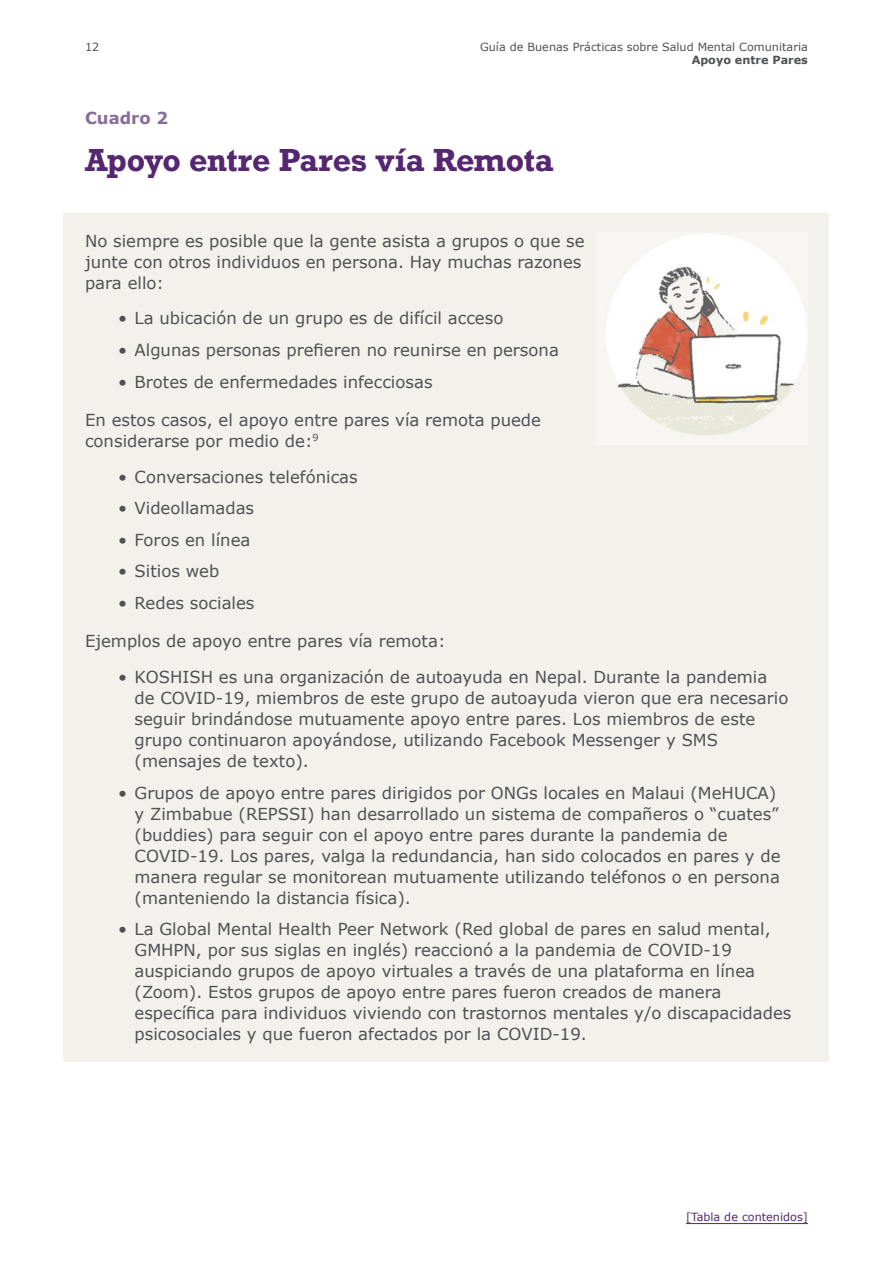
<style>
.page{position:relative;width:893px;height:1263px;background:#fff}
.page>*{position:absolute;margin:0;border:0;box-sizing:border-box;transform-origin:0 0}
.t1{font:700 30px "Rockwell";letter-spacing:-.01em;color:#552770}
.t2{font:16.5px/21px "Verdana";color:#4f5153}
.t3{font:700 16.5px "Verdana";color:#896c99}
.t4{font:11.25px "Verdana";color:#4f5153}
.t5{font:11.25px "Verdana";color:#552770}
.t6{font:700 11.25px "Verdana";color:#4f5153}
</style>
<div class="page">
<div style="left:64px;top:213px;width:765px;height:848px;background:#f2f1eb"></div>
<hr style="left:686px;top:1223px;width:122px;height:1px;background:#552770">
<img style="left:605px;top:233px;width:203px;height:202px">
<p class="t4" style="left:85px;top:39px;width:16px">12</p>
<p class="t4" style="left:480px;top:39px;width:329px">Guía de Buenas Prácticas sobre Salud Mental Comunitaria</p>
<p class="t6" style="left:692px;top:52px;width:118px">Apoyo entre Pares</p>
<p class="t3" style="left:85px;top:107px;width:85px">Cuadro 2</p>
<h2 class="t1" style="left:85px;top:141px;width:470px">Apoyo entre Pares vía Remota</h2>
<p class="t2" style="left:85px;top:230px;width:501px">No siempre es posible que la gente asista a grupos o que se junte con otros individuos en persona. Hay muchas razones para ello:</p>
<p class="t2" style="left:118px;top:308px;width:387px">• La ubicación de un grupo es de difícil acceso</p>
<p class="t2" style="left:118px;top:339px;width:442px">• Algunas personas prefieren no reunirse en persona</p>
<p class="t2" style="left:118px;top:371px;width:316px">• Brotes de enfermedades infecciosas</p>
<p class="t2" style="left:85px;top:409px;width:458px">En estos casos, el apoyo entre pares vía remota puede considerarse por medio de:<sup>9</sup></p>
<p class="t2" style="left:118px;top:466px;width:241px">• Conversaciones telefónicas</p>
<p class="t2" style="left:118px;top:497px;width:138px">• Videollamadas</p>
<p class="t2" style="left:118px;top:529px;width:134px">• Foros en línea</p>
<p class="t2" style="left:118px;top:561px;width:103px">• Sitios web</p>
<p class="t2" style="left:118px;top:592px;width:138px">• Redes sociales</p>
<p class="t2" style="left:85px;top:630px;width:362px">Ejemplos de apoyo entre pares vía remota:</p>
<p class="t2" style="left:135px;top:666px;width:655px;text-indent:-16px">• KOSHISH es una organización de autoayuda en Nepal. Durante la pandemia de COVID-19, miembros de este grupo de autoayuda vieron que era necesario seguir brindándose mutuamente apoyo entre pares. Los miembros de este grupo continuaron apoyándose, utilizando Facebook Messenger y SMS (mensajes de texto).</p>
<p class="t2" style="left:135px;top:782px;width:647px;text-indent:-16px">• Grupos de apoyo entre pares dirigidos por ONGs locales en Malaui (MeHUCA) y Zimbabue (REPSSI) han desarrollado un sistema de compañeros o “cuates” (buddies) para seguir con el apoyo entre pares durante la pandemia de COVID-19. Los pares, valga la redundancia, han sido colocados en pares y de manera regular se monitorean mutuamente utilizando teléfonos o en persona (manteniendo la distancia física).</p>
<p class="t2" style="left:135px;top:919px;width:638px;text-indent:-16px">• La Global Mental Health Peer Network (Red global de pares en salud mental, GMHPN, por sus siglas en inglés) reaccionó a la pandemia de COVID-19 auspiciando grupos de apoyo virtuales a través de una plataforma en línea (Zoom). Estos grupos de apoyo entre pares fueron creados de manera</p>
<p class="t2" style="left:135px;top:1003px;width:658px">específica para individuos viviendo con trastornos mentales y/o discapacidades</p>
<p class="t2" style="left:135px;top:1024px;width:454px">psicosociales y que fueron afectados por la COVID-19.</p>
<p class="t5" style="left:686px;top:1209px;width:123px">[Tabla de contenidos]</p>
</div>
